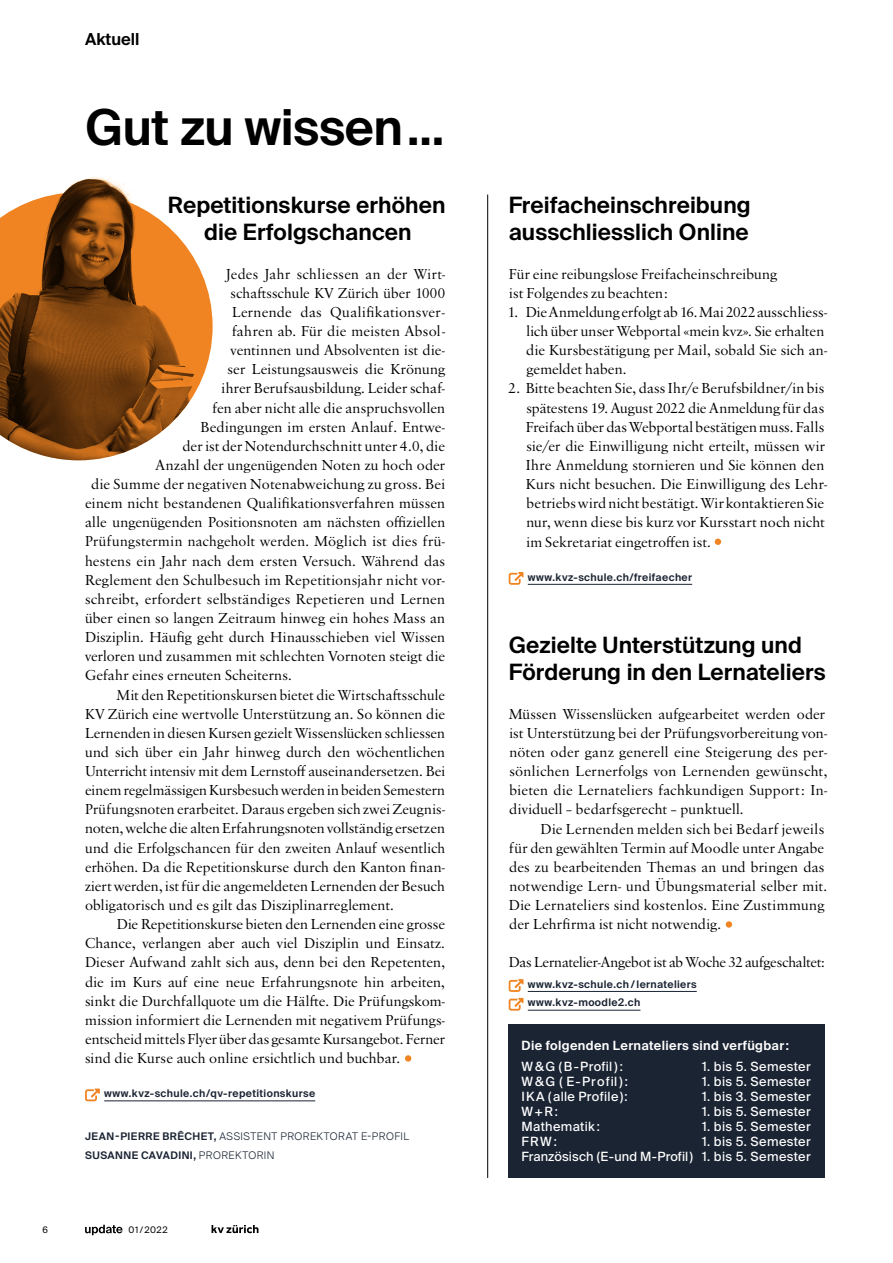
<style>
.page{position:relative;width:893px;height:1263px;background:#fff}
.page>*{position:absolute;margin:0;border:0;box-sizing:border-box;transform-origin:0 0}
.t1{font:600 49.5px "Suisse Intl";letter-spacing:-.01em;color:#000}
.t2{font:600 22.5px/27px "Suisse Intl";letter-spacing:.005em;color:#000}
.t3{font:600 16.5px "Suisse Intl";color:#000}
.t4{font:15px/19.2px "Savoy";letter-spacing:.01em;color:#000}
.t5{font:15px "Savoy";letter-spacing:-.01em;color:#000}
.t6{font:15px "Savoy";letter-spacing:.03em;color:#000}
.t7{font:15px "Savoy";letter-spacing:.035em;color:#000}
.t8{font:12.75px/15px "Suisse Intl";letter-spacing:.03em;color:#fff;text-align:right}
.t9{font:600 12.75px "Suisse Intl";letter-spacing:.03em;color:#fff}
.t10{font:600 10.5px/18.8px "Suisse Intl";letter-spacing:.035em;color:#1b2433}
.t11{font:300 10.5px/19.2px "Suisse Intl";letter-spacing:.045em;color:#1b2433}
.t12{font:9px "Suisse Intl";letter-spacing:.06em;color:#000}
.s1{font-weight:600}
</style>
<div class="page">
<svg style="left:212px;top:1225px;width:46px;height:8px"></svg>
<svg style="left:85px;top:1225px;width:38px;height:10px"></svg>
<img style="left:64px;top:176px;width:67px;height:16px">
<hr style="left:104px;top:1100px;width:211px;height:1px;background:#1b2433">
<svg style="left:405px;top:1055px;width:6px;height:6px"></svg>
<svg style="left:85px;top:1088px;width:15px;height:13px"></svg>
<div style="left:509px;top:1025px;width:316px;height:153px;background:#1b2433"></div>
<hr style="left:528px;top:584px;width:164px;height:1px;background:#1b2433">
<svg style="left:715px;top:539px;width:6px;height:6px"></svg>
<svg style="left:509px;top:572px;width:14px;height:13px"></svg>
<img style="left:0;top:192px;width:213px;height:268px">
<hr style="left:487px;top:195px;width:1px;height:983px;background:#000">
<div style="left:726px;top:921px;width:6px;height:7px;background:#f18422;border-radius:50%"></div>
<hr style="left:528px;top:991px;width:169px;height:1px;background:#1b2433">
<hr style="left:528px;top:1010px;width:112px;height:1px;background:#1b2433">
<svg style="left:509px;top:979px;width:14px;height:13px"></svg>
<svg style="left:509px;top:998px;width:14px;height:13px"></svg>
<p class="t3" style="left:85px;top:30px;width:56px">Aktuell</p>
<h1 class="t1" style="left:85px;top:99px;width:361px">Gut zu wissen…</h1>
<h2 class="t2" style="left:168px;top:192px;width:279px;text-align:center">Repetitionskurse erhöhen die Erfolgschancen</h2>
<p class="t6" style="left:226px;top:265px;width:221px">Jedes Jahr schliessen an der Wirt-</p>
<p class="t4" style="left:231px;top:284px;width:216px">schaftsschule KV Zürich über 1000</p>
<p class="t7" style="left:232px;top:303px;width:215px">Lernende das Qualifikationsver-</p>
<p class="t4" style="left:232px;top:322px;width:215px">fahren ab. Für die meisten Absol-</p>
<p class="t4" style="left:231px;top:341px;width:216px">ventinnen und Absolventen ist die-</p>
<p class="t4" style="left:228px;top:360px;width:219px">ser Leistungsausweis die Krönung</p>
<p class="t4" style="left:222px;top:379px;width:225px">ihrer Berufsausbildung. Leider schaf-</p>
<p class="t4" style="left:213px;top:399px;width:234px">fen aber nicht alle die anspruchsvollen</p>
<p class="t4" style="left:201px;top:418px;width:246px">Bedingungen im ersten Anlauf. Entwe-</p>
<p class="t4" style="left:183px;top:437px;width:264px">der ist der Notendurchschnitt unter 4.0, die</p>
<p class="t4" style="left:156px;top:456px;width:291px">Anzahl der ungenügenden Noten zu hoch oder</p>
<p class="t4" style="left:91px;top:475px;width:355px">die Summe der negativen Notenabweichung zu gross. Bei</p>
<p class="t4" style="left:85px;top:494px;width:362px">einem nicht bestandenen Qualifikationsverfahren müssen</p>
<p class="t4" style="left:85px;top:513px;width:362px">alle ungenügenden Positionsnoten am nächsten offiziellen</p>
<p class="t4" style="left:85px;top:532px;width:362px">Prüfungstermin nachgeholt werden. Möglich ist dies frü-</p>
<p class="t4" style="left:85px;top:552px;width:362px">hestens ein Jahr nach dem ersten Versuch. Während das</p>
<p class="t4" style="left:85px;top:571px;width:361px">Reglement den Schulbesuch im Repetitionsjahr nicht vor-</p>
<p class="t4" style="left:85px;top:590px;width:361px">schreibt, erfordert selbständiges Repetieren und Lernen</p>
<p class="t4" style="left:85px;top:609px;width:361px">über einen so langen Zeitraum hinweg ein hohes Mass an</p>
<p class="t4" style="left:85px;top:628px;width:362px">Disziplin. Häufig geht durch Hinausschieben viel Wissen</p>
<p class="t4" style="left:85px;top:647px;width:362px">verloren und zusammen mit schlechten Vornoten steigt die</p>
<p class="t4" style="left:85px;top:666px;width:208px">Gefahr eines erneuten Scheiterns.</p>
<p class="t4" style="left:117px;top:685px;width:330px">Mit den Repetitionskursen bietet die Wirtschaftsschule</p>
<p class="t4" style="left:85px;top:705px;width:362px">KV Zürich eine wertvolle Unterstützung an. So können die</p>
<p class="t4" style="left:85px;top:724px;width:361px">Lernenden in diesen Kursen gezielt Wissenslücken schliessen</p>
<p class="t4" style="left:85px;top:743px;width:361px">und sich über ein Jahr hinweg durch den wöchentlichen</p>
<p class="t4" style="left:85px;top:762px;width:361px">Unterricht intensiv mit dem Lernstoff auseinandersetzen. Bei</p>
<p class="t4" style="left:85px;top:781px;width:361px">einem regelmässigen Kursbesuch werden in beiden Semestern</p>
<p class="t4" style="left:85px;top:800px;width:362px">Prüfungsnoten erarbeitet. Daraus ergeben sich zwei Zeugnis-</p>
<p class="t4" style="left:85px;top:819px;width:361px">noten, welche die alten Erfahrungsnoten vollständig ersetzen</p>
<p class="t4" style="left:85px;top:839px;width:362px">und die Erfolgschancen für den zweiten Anlauf wesentlich</p>
<p class="t4" style="left:85px;top:858px;width:361px">erhöhen. Da die Repetitionskurse durch den Kanton finan-</p>
<p class="t4" style="left:85px;top:877px;width:361px">ziert werden, ist für die angemeldeten Lernenden der Besuch</p>
<p class="t4" style="left:85px;top:896px;width:310px">obligatorisch und es gilt das Disziplinarreglement.</p>
<p class="t4" style="left:117px;top:915px;width:330px">Die Repetitionskurse bieten den Lernenden eine grosse</p>
<p class="t4" style="left:85px;top:934px;width:361px">Chance, verlangen aber auch viel Disziplin und Einsatz.</p>
<p class="t4" style="left:85px;top:953px;width:362px">Dieser Aufwand zahlt sich aus, denn bei den Repetenten,</p>
<p class="t4" style="left:85px;top:973px;width:361px">die im Kurs auf eine neue Erfahrungsnote hin arbeiten,</p>
<p class="t4" style="left:85px;top:992px;width:361px">sinkt die Durchfallquote um die Hälfte. Die Prüfungskom-</p>
<p class="t4" style="left:85px;top:1011px;width:361px">mission informiert die Lernenden mit negativem Prüfungs-</p>
<p class="t4" style="left:85px;top:1030px;width:361px">entscheid mittels Flyer über das gesamte Kursangebot. Ferner</p>
<p class="t4" style="left:85px;top:1049px;width:317px">sind die Kurse auch online ersichtlich und buchbar.</p>
<p class="t10" style="left:104px;top:1084px;width:213px">www.kvz-schule.ch/qv-repetitionskurse</p>
<p class="t11" style="left:85px;top:1126px;width:325px"><span class="s1">JEAN-PIERRE BRÊCHET,</span> ASSISTENT PROREKTORAT E-PROFIL<br><span class="s1">SUSANNE CAVADINI,</span> PROREKTORIN</p>
<p class="t12" style="left:43px;top:1225px;width:7px">6</p>
<p class="t12" style="left:128px;top:1225px;width:41px">01/2022</p>
<h2 class="t2" style="left:509px;top:192px;width:244px">Freifacheinschreibung ausschliesslich Online</h2>
<p class="t4" style="left:509px;top:265px;width:270px">Für eine reibungslose Freifacheinschreibung ist Folgendes zu beachten:</p>
<p class="t4" style="left:526px;top:303px;width:302px;text-indent:-19px">1. Die Anmeldung erfolgt ab 16. Mai 2022 ausschliess&shy;lich über unser Webportal «mein kvz». Sie erhalten die Kursbestätigung per Mail, sobald Sie sich an&shy;gemeldet haben.</p>
<p class="t4" style="left:526px;top:379px;width:303px;text-indent:-18px">2. Bitte beachten Sie, dass Ihr/e Berufsbildner/in bis spätestens 19. August 2022 die Anmeldung für das Freifach über das Webportal bestätigen muss. Falls sie/er die Einwilligung nicht erteilt, müssen wir Ihre Anmeldung stornieren und Sie können den Kurs nicht besuchen. Die Einwilligung des Lehr&shy;betriebs wird nicht bestätigt. Wir kontaktieren Sie nur, wenn diese bis kurz vor Kursstart noch nicht im Sekretariat eingetroffen ist.</p>
<p class="t10" style="left:528px;top:568px;width:166px">www.kvz-schule.ch/freifaecher</p>
<h2 class="t2" style="left:509px;top:632px;width:319px">Gezielte Unterstützung und<br>Förderung in den Lernateliers</h2>
<p class="t4" style="left:509px;top:705px;width:320px">Müssen Wissenslücken aufgearbeitet werden oder ist Unterstützung bei der Prüfungsvorbereitung von&shy;nöten oder ganz generell eine Steigerung des per&shy;sönlichen Lernerfolgs von Lernenden gewünscht, bieten die Lernateliers fachkundigen Support: In&shy;dividuell – bedarfsgerecht – punktuell.</p>
<p class="t4" style="left:509px;top:819px;width:320px;text-indent:32px">Die Lernenden melden sich bei Bedarf jeweils für den gewählten Termin auf Moodle unter Angabe des zu bearbeitenden Themas an und bringen das notwendige Lern- und Übungsmaterial selber mit.<br>Die Lernateliers sind kostenlos. Eine Zustimmung der Lehrfirma ist nicht notwendig.</p>
<p class="t5" style="left:509px;top:954px;width:318px">Das Lernatelier-Angebot ist ab Woche 32 aufgeschaltet:</p>
<p class="t10" style="left:528px;top:975px;width:170px">www.kvz-schule.ch / lernateliers www.kvz-moodle2.ch</p>
<p class="t9" style="left:521px;top:1038px;width:269px">Die folgenden Lernateliers sind verfügbar:</p>
<p class="t8" style="left:521px;top:1059px;width:103px">W&amp;G (B-Profil):</p>
<p class="t8" style="left:702px;top:1059px;width:110px">1. bis 5. Semester</p>
<p class="t8" style="left:521px;top:1074px;width:108px">W&amp;G ( E-Profil):</p>
<p class="t8" style="left:702px;top:1074px;width:110px">1. bis 5. Semester</p>
<p class="t8" style="left:521px;top:1089px;width:108px">IKA (alle Profile):</p>
<p class="t8" style="left:702px;top:1089px;width:110px">1. bis 3. Semester</p>
<p class="t8" style="left:521px;top:1104px;width:38px">W+R:</p>
<p class="t8" style="left:702px;top:1104px;width:110px">1. bis 5. Semester</p>
<p class="t8" style="left:521px;top:1119px;width:80px">Mathematik :</p>
<p class="t8" style="left:702px;top:1119px;width:110px">1. bis 5. Semester</p>
<p class="t8" style="left:521px;top:1134px;width:37px">FRW:</p>
<p class="t8" style="left:521px;top:1134px;width:291px">1. bis 5. Semester<br>Französisch (E-und M-Profil) 1. bis 5. Semester</p>
</div>
